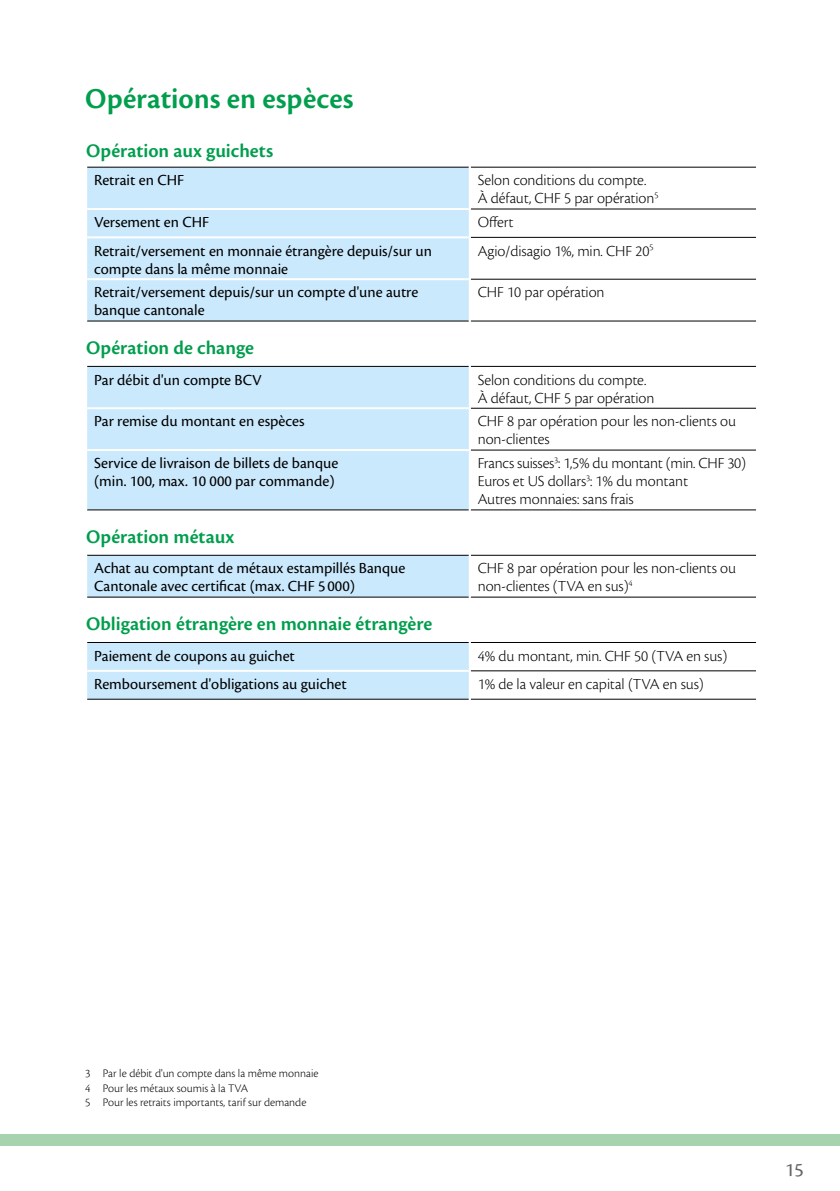
<style>
.page{position:relative;width:840px;height:1191px;background:#fff}
.page>*{position:absolute;margin:0;border:0;box-sizing:border-box;transform-origin:0 0}
.t1{font:600 30px "Cronos Pro";color:#009e4d}
.t2{font:600 20px "Cronos Pro";color:#009e4d}
.t3{font:20px "Cronos Pro";color:#646363}
.t4{font:16px/18px "Cronos Pro";color:#000}
.t5{font:300 16px/18px "Cronos Pro";letter-spacing:-.005em;color:#000}
.t6{font:300 12px/14.4px "Cronos Pro";color:#000}
</style>
<div class="page">
<div style="left:0;top:1134px;width:839px;height:11px;background:#a8d3af"></div>
<svg style="left:87px;top:168px;width:382px;height:531px;fill:#cbe9fc"></svg>
<hr style="left:470px;top:167px;width:285px;height:1px;background:#000">
<hr style="left:470px;top:209px;width:285px;height:1px;background:#000">
<hr style="left:470px;top:237px;width:285px;height:1px;background:#000">
<hr style="left:470px;top:279px;width:285px;height:1px;background:#000">
<hr style="left:470px;top:321px;width:285px;height:1px;background:#000">
<hr style="left:470px;top:366px;width:285px;height:1px;background:#000">
<hr style="left:470px;top:408px;width:285px;height:1px;background:#000">
<hr style="left:470px;top:450px;width:285px;height:1px;background:#000">
<hr style="left:470px;top:509px;width:285px;height:1px;background:#000">
<hr style="left:470px;top:555px;width:285px;height:1px;background:#000">
<hr style="left:470px;top:597px;width:285px;height:1px;background:#000">
<hr style="left:470px;top:642px;width:285px;height:1px;background:#000">
<hr style="left:470px;top:670px;width:285px;height:1px;background:#000">
<hr style="left:470px;top:699px;width:285px;height:1px;background:#000">
<hr style="left:87px;top:167px;width:381px;height:1px;background:#000">
<hr style="left:87px;top:208px;width:381px;height:2px;background:#fff">
<hr style="left:87px;top:236px;width:381px;height:2px;background:#fff">
<hr style="left:87px;top:278px;width:381px;height:2px;background:#fff">
<hr style="left:87px;top:321px;width:381px;height:1px;background:#000">
<hr style="left:87px;top:366px;width:381px;height:1px;background:#000">
<hr style="left:87px;top:509px;width:381px;height:1px;background:#000">
<hr style="left:87px;top:555px;width:381px;height:1px;background:#000">
<hr style="left:87px;top:597px;width:381px;height:1px;background:#000">
<hr style="left:87px;top:642px;width:381px;height:1px;background:#000">
<hr style="left:87px;top:670px;width:381px;height:2px;background:#fff">
<hr style="left:87px;top:699px;width:381px;height:1px;background:#000">
<hr style="left:468px;top:167px;width:2px;height:42px;background:#fff">
<hr style="left:468px;top:209px;width:2px;height:28px;background:#fff">
<hr style="left:468px;top:237px;width:2px;height:42px;background:#fff">
<hr style="left:468px;top:279px;width:2px;height:42px;background:#fff">
<hr style="left:468px;top:366px;width:2px;height:42px;background:#fff">
<hr style="left:468px;top:450px;width:2px;height:60px;background:#fff">
<hr style="left:468px;top:555px;width:2px;height:42px;background:#fff">
<hr style="left:468px;top:642px;width:2px;height:29px;background:#fff">
<hr style="left:468px;top:671px;width:2px;height:28px;background:#fff">
<hr style="left:87px;top:407px;width:381px;height:2px;background:#fff">
<hr style="left:468px;top:408px;width:2px;height:42px;background:#fff">
<hr style="left:87px;top:449px;width:381px;height:2px;background:#fff">
<h1 class="t1" style="left:85px;top:82px;width:270px">Opérations en espèces</h1>
<p class="t2" style="left:86px;top:140px;width:188px">Opération aux guichets</p>
<p class="t4" style="left:94px;top:171px;width:92px">Retrait en CHF</p>
<p class="t5" style="left:477px;top:171px;width:182px">Selon conditions du compte.<br>À défaut, CHF 5 par opération<sup>5</sup></p>
<p class="t4" style="left:94px;top:213px;width:117px">Versement en CHF</p>
<p class="t5" style="left:477px;top:213px;width:37px">Offert</p>
<p class="t4" style="left:94px;top:242px;width:339px">Retrait/versement en monnaie étrangère depuis/sur un compte dans la même monnaie</p>
<p class="t5" style="left:477px;top:241px;width:177px">Agio/disagio 1%, min. CHF 20<sup>5</sup></p>
<p class="t4" style="left:94px;top:283px;width:325px">Retrait/versement depuis/sur un compte d'une autre banque cantonale</p>
<p class="t5" style="left:477px;top:283px;width:128px">CHF 10 par opération</p>
<p class="t2" style="left:86px;top:336px;width:169px">Opération de change</p>
<p class="t4" style="left:94px;top:370px;width:169px">Par débit d'un compte BCV</p>
<p class="t5" style="left:477px;top:370px;width:178px">Selon conditions du compte.<br>À défaut, CHF 5 par opération</p>
<p class="t4" style="left:94px;top:412px;width:212px">Par remise du montant en espèces</p>
<p class="t5" style="left:477px;top:412px;width:260px">CHF 8 par opération pour les non-clients ou non-clientes</p>
<p class="t4" style="left:94px;top:454px;width:246px">Service de livraison de billets de banque (min. 100, max. 10 000 par commande)</p>
<p class="t5" style="left:477px;top:454px;width:269px">Francs suisses<sup>3</sup>: 1,5% du montant (min. CHF 30)<br>Euros et US dollars<sup>3</sup>: 1% du montant<br>Autres monnaies: sans frais</p>
<p class="t2" style="left:86px;top:525px;width:150px">Opération métaux</p>
<p class="t4" style="left:94px;top:559px;width:312px">Achat au comptant de métaux estampillés Banque<br>Cantonale avec certificat (max. CHF 5 000)</p>
<p class="t5" style="left:477px;top:559px;width:260px">CHF 8 par opération pour les non-clients ou non-clientes (TVA en sus)<sup>4</sup></p>
<p class="t2" style="left:86px;top:612px;width:347px">Obligation étrangère en monnaie étrangère</p>
<p class="t4" style="left:94px;top:646px;width:202px">Paiement de coupons au guichet</p>
<p class="t5" style="left:477px;top:646px;width:251px">4% du montant, min. CHF 50 (TVA en sus)</p>
<p class="t4" style="left:94px;top:675px;width:254px">Remboursement d'obligations au guichet</p>
<p class="t5" style="left:477px;top:675px;width:227px">1% de la valeur en capital (TVA en sus)</p>
<p class="t6" style="left:85px;top:1066px;width:235px">3 Par le débit d'un compte dans la même monnaie<br>4 Pour les métaux soumis à la TVA<br>5 Pour les retraits importants, tarif sur demande</p>
<p class="t3" style="left:784px;top:1158px;width:20px">15</p>
</div>
